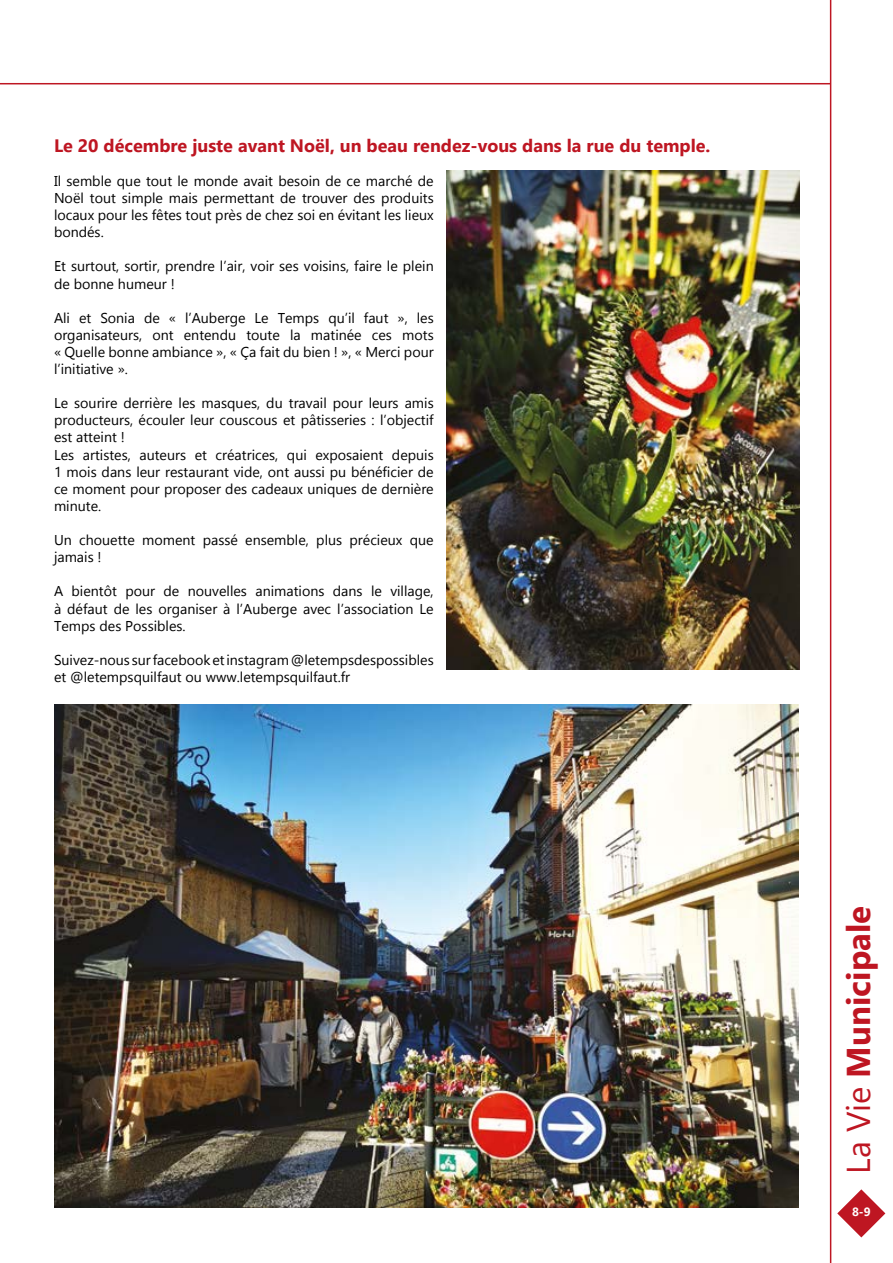
<style>
.page{position:relative;width:893px;height:1263px;background:#fff}
.page>*{position:absolute;margin:0;border:0;box-sizing:border-box;transform-origin:0 0}
.t1{font:700 33px "Gadugi";color:#be1622}
.t2{font:700 18px "Gadugi";color:#be1622}
.t3{font:14.25px/17.1px "Gadugi";color:#000}
.t4{font:700 12px "Gadugi";color:#fff}
.s1{font-weight:400}
</style>
<div class="page">
<svg style="left:830px;top:0;width:56px;height:1263px"></svg>
<svg style="left:837px;top:1189px;width:48px;height:48px"></svg>
<hr style="left:0;top:83px;width:830px;height:1px;background:#be1622">
<img style="left:54px;top:704px;width:745px;height:504px">
<img style="left:446px;top:170px;width:353px;height:499px">
<p class="t2" style="left:54px;top:135px;width:658px">Le 20 décembre juste avant Noël, un beau rendez-vous dans la rue du temple.</p>
<p class="t3" style="left:54px;top:172px;width:381px;text-align:justify">Il semble que tout le monde avait besoin de ce marché de Noël tout simple mais permettant de trouver des produits locaux pour les fêtes tout près de chez soi en évitant les lieux bondés.</p>
<p class="t3" style="left:54px;top:258px;width:381px">Et surtout, sortir, prendre l’air, voir ses voisins, faire le plein de bonne humeur !</p>
<p class="t3" style="left:54px;top:309px;width:381px;text-align:justify">Ali et Sonia de « l’Auberge Le Temps qu’il faut », les organisateurs, ont entendu toute la matinée ces mots « Quelle bonne ambiance », « Ça fait du bien ! », « Merci pour l’initiative ».</p>
<p class="t3" style="left:54px;top:395px;width:381px">Le sourire derrière les masques, du travail pour leurs amis producteurs, écouler leur couscous et pâtisseries : l’objectif est atteint !<br>Les artistes, auteurs et créatrices, qui exposaient depuis 1 mois dans leur restaurant vide, ont aussi pu bénéficier de ce moment pour proposer des cadeaux uniques de dernière minute.</p>
<p class="t3" style="left:54px;top:531px;width:381px">Un chouette moment passé ensemble, plus précieux que jamais !</p>
<p class="t3" style="left:54px;top:583px;width:381px;text-align:justify">A bientôt pour de nouvelles animations dans le village, à défaut de les organiser à l’Auberge avec l’association Le Temps des Possibles.</p>
<p class="t3" style="left:54px;top:651px;width:381px">Suivez-nous sur facebook et instagram @letempsdespossibles et @letempsquilfaut ou www.letempsquilfaut.fr</p>
<h1 class="t1" style="left:839px;top:1174px;width:269px;rotate:-90deg"><span class="s1">La Vie</span> Municipale</h1>
<p class="t4" style="left:852px;top:1205px;width:20px">8-9</p>
</div>
